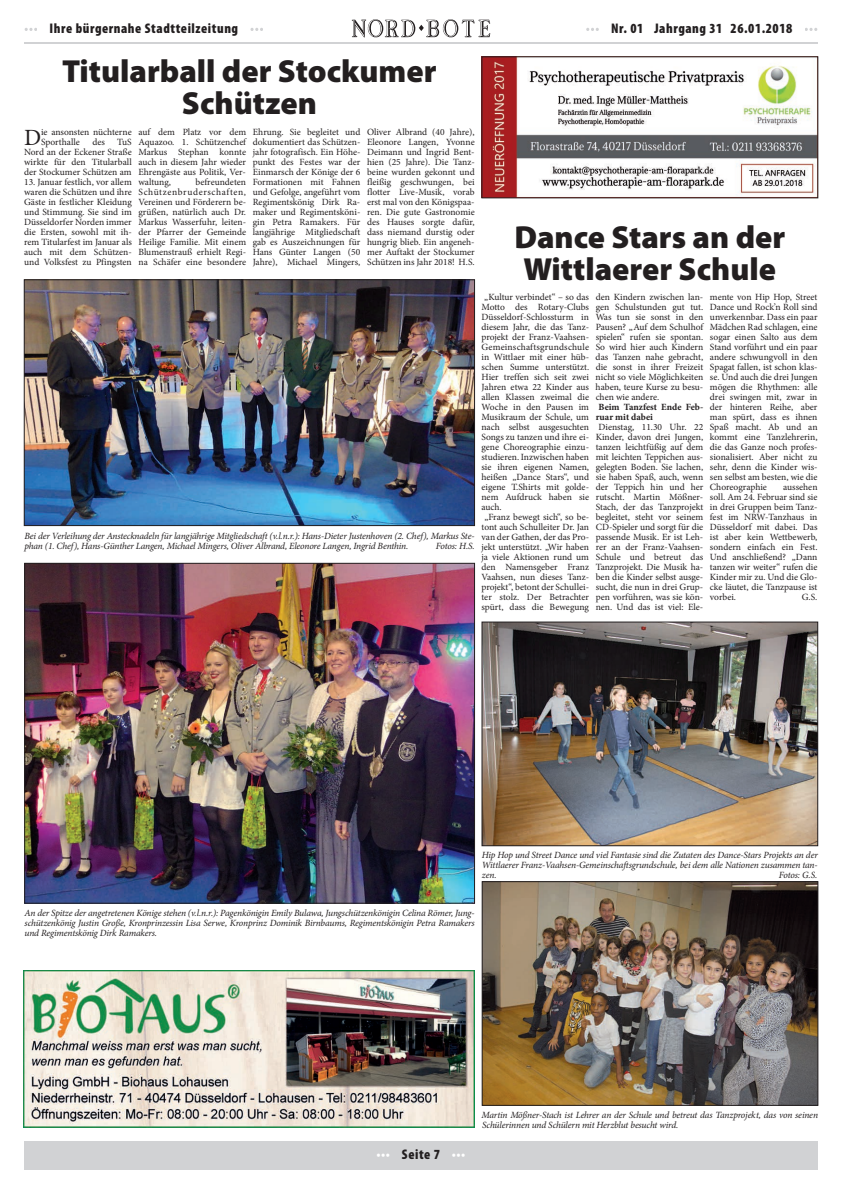
<style>
.page{position:relative;width:842px;height:1191px;background:#fff}
.page>*{position:absolute;margin:0;border:0;box-sizing:border-box;transform-origin:0 0}
.t1{font:900 32px/32px "Myriad Pro";color:#231f20;text-align:center}
.t2{font:23.2px "Minion Pro";color:#231f20}
.t3{font:900 condensed 14px "Myriad Pro";letter-spacing:.04em;color:#231f20}
.t4{font:900 condensed 14px "Myriad Pro";letter-spacing:.04em;color:#fff}
.t5{font:9.5px/10px "Minion Pro";color:#231f20;text-align:justify}
.t6{font:italic 9.5px/10px "Minion Pro";letter-spacing:-.015em;color:#231f20}
.t7{font:700 9.5px/10px "Minion Pro";color:#231f20}
.t8{font:9.5px "Minion Pro";letter-spacing:.02em;color:#231f20}
.s1{color:#fff}
.s2{color:#231f20}
</style>
<div class="page">
<svg style="left:352px;top:19px;width:138px;height:18px"></svg>
<div style="left:24px;top:1141px;width:794px;height:28px;background:#d1d2d4"></div>
<svg style="left:586px;top:28px;width:13px;height:3px"></svg>
<svg style="left:805px;top:28px;width:12px;height:3px"></svg>
<hr style="left:24px;top:42px;width:794px;height:1px;background:#d1d2d4">
<svg style="left:25px;top:28px;width:12px;height:3px"></svg>
<svg style="left:250px;top:28px;width:13px;height:3px"></svg>
<img style="left:24px;top:971px;width:451px;height:156px">
<img style="left:484px;top:59px;width:332px;height:137px">
<div style="left:482px;top:57px;width:336px;height:141px;border:1px solid #231f20"></div>
<img style="left:26px;top:282px;width:447px;height:242px">
<div style="left:24px;top:280px;width:451px;height:246px;border:1px solid #231f20"></div>
<img style="left:27px;top:565px;width:446px;height:336px">
<div style="left:25px;top:563px;width:450px;height:340px;border:1px solid #231f20"></div>
<img style="left:484px;top:624px;width:332px;height:220px">
<div style="left:482px;top:622px;width:336px;height:224px;border:1px solid #231f20"></div>
<img style="left:484px;top:883px;width:332px;height:220px">
<div style="left:482px;top:881px;width:336px;height:224px;border:1px solid #231f20"></div>
<h3 class="t3" style="left:50px;top:24px;width:190px">Ihre bürgernahe Stadtteilzeitung</h3>
<h1 class="t1" style="left:62px;top:58px;width:376px">Titularball der Stockumer<br>Schützen</h1>
<h3 class="t3" style="left:611px;top:24px;width:183px">Nr. 01 <span class="s1">•</span> Jahrgang 31 <span class="s1">•</span>26.01.2018</h3>
<h2 class="t2" style="left:24px;top:129px;width:19px">D</h2>
<p class="t5" style="left:41px;top:128px;width:92px">ie ansonsten nüchterne<br>Sporthalle</p>
<p class="t5" style="left:253px;top:128px;width:109px">Ehrung. Sie begleitet und dokumentiert das Schützen&shy;jahr fotografisch. Ein Höhe&shy;punkt des Festes war der Einmarsch der Könige der 6<br>Formationen mit Fahnen und Gefolge, angeführt vom Regimentskönig Dirk Ra&shy;maker und Regimentsköni&shy;gin Petra Ramakers. Für langjährige Mitgliedschaft gab es Auszeichnungen für Hans Günter Langen (50<br>Jahre), Michael Mingers,</p>
<p class="t5" style="left:367px;top:128px;width:109px">Oliver Albrand (40 Jahre), Eleonore Langen, Yvonne Deimann und Ingrid Bent&shy;hien (25 Jahre). Die Tanz&shy;beine wurden gekonnt und fleißig geschwungen, bei flotter Live-Musik, vorab erst mal von den Königspaa&shy;ren. Die gute Gastronomie des Hauses sorgte dafür, dass niemand durstig oder hungrig blieb. Ein angeneh&shy;mer Auftakt der Stockumer Schützen ins Jahr 2018! H.S.</p>
<p class="t5" style="left:138px;top:128px;width:109px">auf dem Platz vor dem Aquazoo. 1. Schützenchef Markus Stephan konnte auch in diesem Jahr wieder Ehrengäste aus Politik, Ver&shy;waltung,</p>
<p class="t5" style="left:92px;top:138px;width:14px">des</p>
<p class="t5" style="left:24px;top:138px;width:109px;text-indent:93px">TuS Nord an der Eckener Straße wirkte für den Titularball der Stockumer Schützen am</p>
<p class="t5" style="left:24px;top:178px;width:109px">13. Januar festlich, vor allem waren die Schützen und ihre Gäste in festlicher Kleidung und Stimmung. Sie sind im Düsseldorfer Norden immer die Ersten, sowohl mit ih&shy;rem Titularfest im Januar als auch mit dem Schützen&shy;und Volksfest zu Pfingsten</p>
<p class="t5" style="left:138px;top:178px;width:109px;text-indent:57px">befreundeten Schützenbruderschaften, Vereinen und Förderern be&shy;grüßen, natürlich auch Dr.<br>Markus Wasserfuhr, leiten&shy;der Pfarrer der Gemeinde Heilige Familie. Mit einem Blumenstrauß erhielt Regi&shy;na Schäfer eine besondere</p>
<h1 class="t1" style="left:514px;top:223px;width:272px;text-align:left">Dance Stars an der<br>Wittlaerer Schule</h1>
<p class="t5" style="left:484px;top:293px;width:106px">„Kultur verbindet“ – so das</p>
<p class="t5" style="left:481px;top:303px;width:109px">Motto des Rotary-Clubs</p>
<p class="t5" style="left:481px;top:313px;width:109px">Düsseldorf-Schlossturm in</p>
<p class="t5" style="left:481px;top:323px;width:109px">diesem Jahr, die das Tanz-</p>
<p class="t5" style="left:481px;top:333px;width:109px">projekt der Franz-Vaahsen-</p>
<p class="t8" style="left:481px;top:343px;width:109px">Gemeinschaftsgrundschule</p>
<p class="t5" style="left:482px;top:353px;width:109px">in Wittlaer mit einer hüb-</p>
<p class="t5" style="left:482px;top:363px;width:109px">schen Summe unterstützt.</p>
<p class="t5" style="left:482px;top:373px;width:109px">Hier treffen sich seit zwei</p>
<p class="t5" style="left:482px;top:383px;width:109px">Jahren etwa 22 Kinder aus</p>
<p class="t5" style="left:481px;top:393px;width:109px">allen Klassen zweimal die</p>
<p class="t5" style="left:481px;top:403px;width:109px">Woche in den Pausen im</p>
<p class="t5" style="left:481px;top:413px;width:109px">Musikraum der Schule, um</p>
<p class="t5" style="left:481px;top:423px;width:109px">nach selbst ausgesuchten</p>
<p class="t5" style="left:481px;top:433px;width:109px">Songs zu tanzen und ihre ei-</p>
<p class="t5" style="left:481px;top:443px;width:109px">gene Choreographie einzu-</p>
<p class="t5" style="left:481px;top:453px;width:109px">studieren. Inzwischen haben</p>
<p class="t5" style="left:481px;top:463px;width:109px">sie ihren eigenen Namen,</p>
<p class="t5" style="left:481px;top:473px;width:109px">heißen „Dance Stars“, und</p>
<p class="t5" style="left:481px;top:483px;width:109px">eigene T.Shirts mit golde-</p>
<p class="t5" style="left:481px;top:493px;width:109px">nem Aufdruck haben sie</p>
<p class="t5" style="left:481px;top:503px;width:22px">auch.</p>
<p class="t5" style="left:484px;top:513px;width:106px">„Franz bewegt sich“, so be-</p>
<p class="t5" style="left:481px;top:523px;width:109px">tont auch Schulleiter Dr. Jan</p>
<p class="t5" style="left:481px;top:533px;width:109px">van der Gathen, der das Pro-</p>
<p class="t5" style="left:481px;top:543px;width:109px">jekt unterstützt. „Wir haben</p>
<p class="t5" style="left:481px;top:553px;width:109px">ja viele Aktionen rund um</p>
<p class="t5" style="left:481px;top:563px;width:109px">den Namensgeber Franz</p>
<p class="t5" style="left:481px;top:573px;width:109px">Vaahsen, nun dieses Tanz-</p>
<p class="t5" style="left:481px;top:583px;width:109px">projekt“, betont der Schullei-</p>
<p class="t5" style="left:481px;top:593px;width:109px">ter stolz. Der Betrachter</p>
<p class="t5" style="left:481px;top:603px;width:109px">spürt, dass die Bewegung</p>
<p class="t5" style="left:596px;top:293px;width:109px">den Kindern zwischen lan&shy;gen Schulstunden gut tut.<br>Was tun sie sonst in den Pausen? „Auf dem Schulhof spielen“ rufen sie spontan.<br>So wird hier auch Kindern das Tanzen nahe gebracht, die sonst in ihrer Freizeit nicht so viele Möglichkeiten haben, teure Kurse zu besu&shy;chen wie andere.</p>
<p class="t7" style="left:596px;top:403px;width:109px">Beim Tanzfest Ende Feb&shy;ruar mit dabei</p>
<p class="t5" style="left:596px;top:423px;width:109px">Dienstag, 11.30 Uhr. 22<br>Kinder, davon drei Jungen, tanzen leichtfüßig auf dem mit leichten Teppichen aus&shy;gelegten Boden. Sie lachen, sie haben Spaß, auch, wenn der Teppich hin und her rutscht. Martin Mößner-Stach, der das Tanzprojekt begleitet, steht vor seinem CD-Spieler und sorgt für die passende Musik. Er ist Leh&shy;rer an der Franz-Vaahsen-Schule und betreut das Tanzprojekt. Die Musik ha&shy;ben die Kinder selbst ausge&shy;sucht, die nun in drei Grup&shy;pen vorführen, was sie kön&shy;nen. Und das ist viel: Ele-</p>
<p class="t5" style="left:710px;top:293px;width:109px">mente von Hip Hop, Street Dance und Rock’n Roll sind unverkennbar. Dass ein paar Mädchen Rad schlagen, eine sogar einen Salto aus dem Stand vorführt und ein paar andere schwungvoll in den Spagat fallen, ist schon klas&shy;se. Und auch die drei Jungen mögen die Rhythmen: alle drei swingen mit, zwar in der hinteren Reihe, aber man spürt, dass es ihnen Spaß macht. Ab und an kommt eine Tanzlehrerin, die das Ganze noch profes&shy;sionalisiert. Aber nicht zu sehr, denn die Kinder wis&shy;sen selbst am besten, wie die Choreographie</p>
<p class="t5" style="left:710px;top:483px;width:109px;text-indent:73px">aussehen soll. Am 24. Februar sind sie in drei Gruppen beim Tanz&shy;fest im NRW-Tanzhaus in Düsseldorf mit dabei. Das ist aber kein Wettbewerb, sondern einfach ein Fest.<br>Und anschließend? „Dann tanzen wir weiter“ rufen die Kinder mir zu. Und die Glo&shy;cke läutet, die Tanzpause ist vorbei.</p>
<p class="t6" style="left:24px;top:531px;width:452px">Bei der Verleihung der Anstecknadeln für langjährige Mitgliedschaft (v.l.n.r.): Hans-Dieter Justenhoven (2. Chef), Markus Ste&shy;phan (1. Chef), Hans-Günther Langen, Michael Mingers, Oliver Albrand, Eleonore Langen, Ingrid Benthin.</p>
<p class="t6" style="left:436px;top:541px;width:40px">Fotos: H.S.</p>
<p class="t5" style="left:802px;top:593px;width:17px">G.S.</p>
<p class="t6" style="left:482px;top:850px;width:338px;text-align:justify">Hip Hop und Street Dance und viel Fantasie sind die Zutaten des Dance-Stars Projekts an der Wittlaerer Franz-Vaahsen-Gemeinschaftsgrundschule, bei dem alle Nationen zusammen tan&shy;zen.</p>
<p class="t6" style="left:779px;top:870px;width:40px">Fotos: G.S.</p>
<p class="t6" style="left:25px;top:908px;width:452px;text-align:justify">An der Spitze der angetretenen Könige stehen (v.l.n.r.): Pagenkönigin Emily Bulawa, Jungschützenkönigin Celina Römer, Jung&shy;schützenkönig Justin Große, Kronprinzessin Lisa Serwe, Kronprinz Dominik Birnbaums, Regimentskönigin Petra Ramakers und Regimentskönig Dirk Ramakers.</p>
<h3 class="t4" style="left:376px;top:1149px;width:91px">••• <span class="s2">Seite 7</span> •••</h3>
<p class="t6" style="left:482px;top:1110px;width:338px">Martin Mößner-Stach ist Lehrer an der Schule und betreut das Tanzprojekt, das von seinen<br>Schülerinnen und Schülern mit Herzblut besucht wird.</p>
</div>
